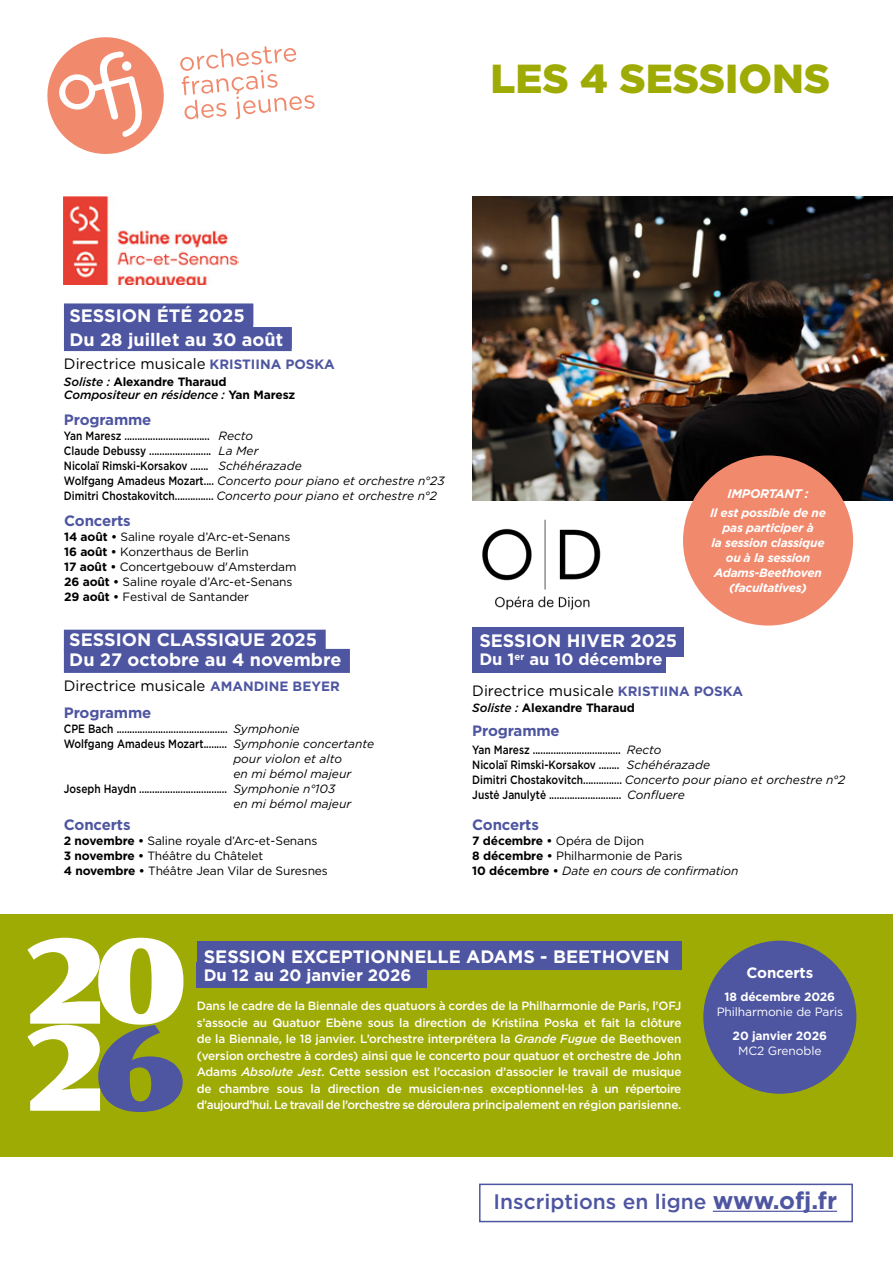
<style>
.page{position:relative;width:893px;height:1263px;background:#fff}
.page>*{position:absolute;margin:0;border:0;box-sizing:border-box;transform-origin:0 0}
.t1{font:116.55px "Poller One";color:#fff}
.t2{font:900 40.5px "Gotham";color:#9fab05}
.t3{font:500 21px "Gotham";color:#4e55a1}
.t4{font:700 18px/23.5px "Gotham";color:#fff}
.t5{font:700 16.5px "Gotham";color:#fff}
.t6{font:15px/27px "Gotham";color:#000}
.t7{font:700 15px "Gotham";letter-spacing:-.01em;color:#4e55a1}
.t8{font:700 15px "Gotham";letter-spacing:-.01em;color:#fff}
.t9{font:italic 700 12.45px "Gotham";letter-spacing:-.02em;color:#fff}
.t10{font:500 12px/15px "Gotham";color:#000;scale:.85 1}
.t11{font:500 12px/16.5px "Gotham";letter-spacing:-.01em;color:#fff;text-align:justify}
.t12{font:12px/15px "Gotham";letter-spacing:-.01em;color:#000}
.t13{font:700 12px/15px "Gotham";letter-spacing:-.01em;color:#000}
.t14{font:italic 700 12px/14.9px "Gotham";letter-spacing:-.02em;color:#fff;text-align:center}
.t15{font:italic 500 12px/13.5px "Gotham";letter-spacing:-.01em;color:#000}
.t16{font:italic 12px "Gotham";color:#000}
.t17{font:12px "Gotham";letter-spacing:-.01em;color:#fff}
.t18{font:700 12px "Gotham";letter-spacing:-.01em;color:#fff}
.s1{font-weight:700;font-size:13.5px;color:#4e55a1}
.s2{font-weight:700;font-style:normal}
.s3{font-weight:400;font-style:italic}
.s4{font-weight:700}
.s5{font-weight:700;color:#4e55a1}
.s6{font-weight:500;font-style:italic}
.s7{font-weight:400}
.s8{color:#4e55a1}
.s9{font-style:italic}
.s10{font-weight:700;font-size:24px}
</style>
<div class="page">
<div style="left:0;top:914px;width:893px;height:242px;background:#9fab05"></div>
<div style="left:703px;top:941px;width:153px;height:153px;background:#4e55a1;border-radius:50%"></div>
<img style="left:472px;top:196px;width:421px;height:304px">
<svg style="left:180px;top:46px;width:135px;height:74px"></svg>
<svg style="left:47px;top:37px;width:117px;height:117px"></svg>
<div style="left:64px;top:304px;width:189px;height:24px;background:#4e55a1"></div>
<div style="left:64px;top:327px;width:228px;height:24px;background:#4e55a1"></div>
<div style="left:64px;top:630px;width:262px;height:21px;background:#4e55a1"></div>
<div style="left:64px;top:649px;width:286px;height:24px;background:#4e55a1"></div>
<div style="left:683px;top:455px;width:170px;height:170px;background:#f1896d;border-radius:50%"></div>
<img style="left:64px;top:196px;width:175px;height:89px">
<img style="left:483px;top:520px;width:118px;height:89px">
<div style="left:472px;top:647px;width:194px;height:25px;background:#4e55a1"></div>
<div style="left:472px;top:627px;width:212px;height:30px;background:#4e55a1"></div>
<div style="left:197px;top:962px;width:230px;height:26px;background:#4e55a1"></div>
<div style="left:197px;top:942px;width:484px;height:28px;background:#4e55a1"></div>
<hr style="left:713px;top:1211px;width:124px;height:1px;background:#4e55a1">
<div style="left:479px;top:1183px;width:374px;height:39px;border:2px solid #4e55a1"></div>
<h2 class="t2" style="left:491px;top:55px;width:341px">LES 4 SESSIONS</h2>
<h3 class="t4" style="left:69px;top:304px;width:215px">SESSION ÉTÉ 2025<br>Du 28 juillet au 30 août</h3>
<p class="t6" style="left:64px;top:350px;width:272px">Directrice musicale <span class="s1">KRISTIINA POSKA</span></p>
<p class="t15" style="left:64px;top:374px;width:233px">Soliste : <span class="s2">Alexandre Tharaud<br></span>Compositeur en résidence : <span class="s2">Yan Maresz</span></p>
<p class="t7" style="left:64px;top:409px;width:89px">Programme</p>
<p class="t10" style="left:64px;top:428px;width:449px">Yan Maresz ................................. <span class="s3">Recto<br></span>Claude Debussy ........................ <span class="s3">La Mer<br></span>Nicolaï Rimski-Korsakov ....... <span class="s3">Schéhérazade<br></span>Wolfgang Amadeus Mozart.... <span class="s3">Concerto pour piano et orchestre n°23<br></span>Dimitri Chostakovitch............... <span class="s3">Concerto pour piano et orchestre n°2</span></p>
<p class="t7" style="left:64px;top:511px;width:68px">Concerts</p>
<p class="t12" style="left:64px;top:529px;width:234px"><span class="s4">14 août •</span> Saline royale d’Arc-et-Senans <span class="s4">16 août •</span> Konzerthaus de Berlin<br><span class="s4">17 août •</span> Concertgebouw d'Amsterdam <span class="s4">26 août •</span> Saline royale d’Arc-et-Senans <span class="s4">29 août •</span> Festival de Santander</p>
<h3 class="t4" style="left:69px;top:630px;width:274px;line-height:19.5px">SESSION CLASSIQUE 2025<br>Du 27 octobre au 4 novembre</h3>
<p class="t6" style="left:64px;top:672px;width:277px">Directrice musicale <span class="s1">AMANDINE BEYER<br></span><span class="s5">Programme</span></p>
<p class="t10" style="left:64px;top:721px;width:279px">CPE Bach ........................................... <span class="s3">Symphonie</span></p>
<p class="t10" style="left:64px;top:736px;width:367px">Wolfgang Amadeus Mozart......... <span class="s3">Symphonie concertante</span></p>
<p class="t16" style="left:233px;top:751px;width:110px">pour violon et alto</p>
<p class="t16" style="left:233px;top:766px;width:119px">en mi bémol majeur</p>
<p class="t10" style="left:64px;top:781px;width:321px">Joseph Haydn .................................. <span class="s3">Symphonie n°103</span></p>
<p class="t16" style="left:233px;top:796px;width:119px">en mi bémol majeur</p>
<p class="t7" style="left:64px;top:815px;width:68px">Concerts</p>
<p class="t12" style="left:64px;top:833px;width:266px"><span class="s4">2 novembre •</span> Saline royale d’Arc-et-Senans<br><span class="s4">3 novembre •</span> Théâtre du Châtelet<br><span class="s4">4 novembre •</span> Théâtre Jean Vilar de Suresnes</p>
<h3 class="t4" style="left:479px;top:629px;width:199px">SESSION HIVER 2025</h3>
<h3 class="t5" style="left:479px;top:649px;width:185px">Du 1<sup>er</sup> au 10 décembre</h3>
<p class="t9" style="left:727px;top:485px;width:83px">IMPORTANT :</p>
<p class="t14" style="left:710px;top:505px;width:117px">Il est possible de ne pas participer à<br>la session classique ou à la session<br>Adams-Beethoven (facultatives)</p>
<p class="t6" style="left:472px;top:676px;width:272px">Directrice musicale <span class="s1">KRISTIINA POSKA</span></p>
<p class="t13" style="left:472px;top:700px;width:164px"><span class="s6">Soliste :</span> Alexandre Tharaud</p>
<p class="t7" style="left:472px;top:721px;width:89px">Programme</p>
<p class="t10" style="left:472px;top:742px;width:440px">Yan Maresz .................................. <span class="s3">Recto<br></span>Nicolaï Rimski-Korsakov ........ <span class="s3">Schéhérazade<br></span>Dimitri Chostakovitch............... <span class="s3">Concerto pour piano et orchestre n°2<br></span>Justė Janulytė ............................ <span class="s3">Confluere</span></p>
<p class="t7" style="left:472px;top:815px;width:68px">Concerts</p>
<p class="t13" style="left:472px;top:833px;width:268px">7 décembre • <span class="s7">Opéra de Dijon<br></span>8 décembre • <span class="s7">Philharmonie de Paris<br></span>10 décembre • <span class="s3">Date en cours de confirmation</span></p>
<h1 class="t1" style="left:23px;top:914px;width:170px">20</h1>
<h1 class="t1" style="left:23px;top:1001px;width:167px">2<span class="s8">6</span></h1>
<h3 class="t4" style="left:204px;top:945px;width:467px">SESSION EXCEPTIONNELLE ADAMS - BEETHOVEN</h3>
<h3 class="t5" style="left:204px;top:964px;width:209px">Du 12 au 20 janvier 2026</h3>
<p class="t11" style="left:197px;top:998px;width:486px">Dans le cadre de la Biennale des quatuors à cordes de la Philharmonie de Paris, l’OFJ s’associe au Quatuor Ebène sous la direction de Kristiina Poska et fait la clôture de la Biennale, le 18 janvier. L’orchestre interprétera la <span class="s9">Grande Fugue</span> de Beethoven (version orchestre à cordes) ainsi que le concerto pour quatuor et orchestre de John Adams <span class="s9">Absolute Jest</span>. Cette session est l’occasion d’associer le travail de musique de chambre sous la direction de musicien·nes exceptionnel·les à un répertoire d’aujourd’hui. Le travail de l’orchestre se déroulera principalement en région parisienne.</p>
<p class="t8" style="left:746px;top:962px;width:68px">Concerts</p>
<p class="t18" style="left:724px;top:989px;width:112px">18 décembre 2026</p>
<p class="t17" style="left:717px;top:1004px;width:128px">Philharmonie de Paris</p>
<p class="t18" style="left:733px;top:1028px;width:96px">20 janvier 2026</p>
<p class="t17" style="left:738px;top:1043px;width:85px">MC2 Grenoble</p>
<h3 class="t3" style="left:493px;top:1188px;width:345px">Inscriptions en ligne <span class="s10">www.ofj.fr</span></h3>
</div>
